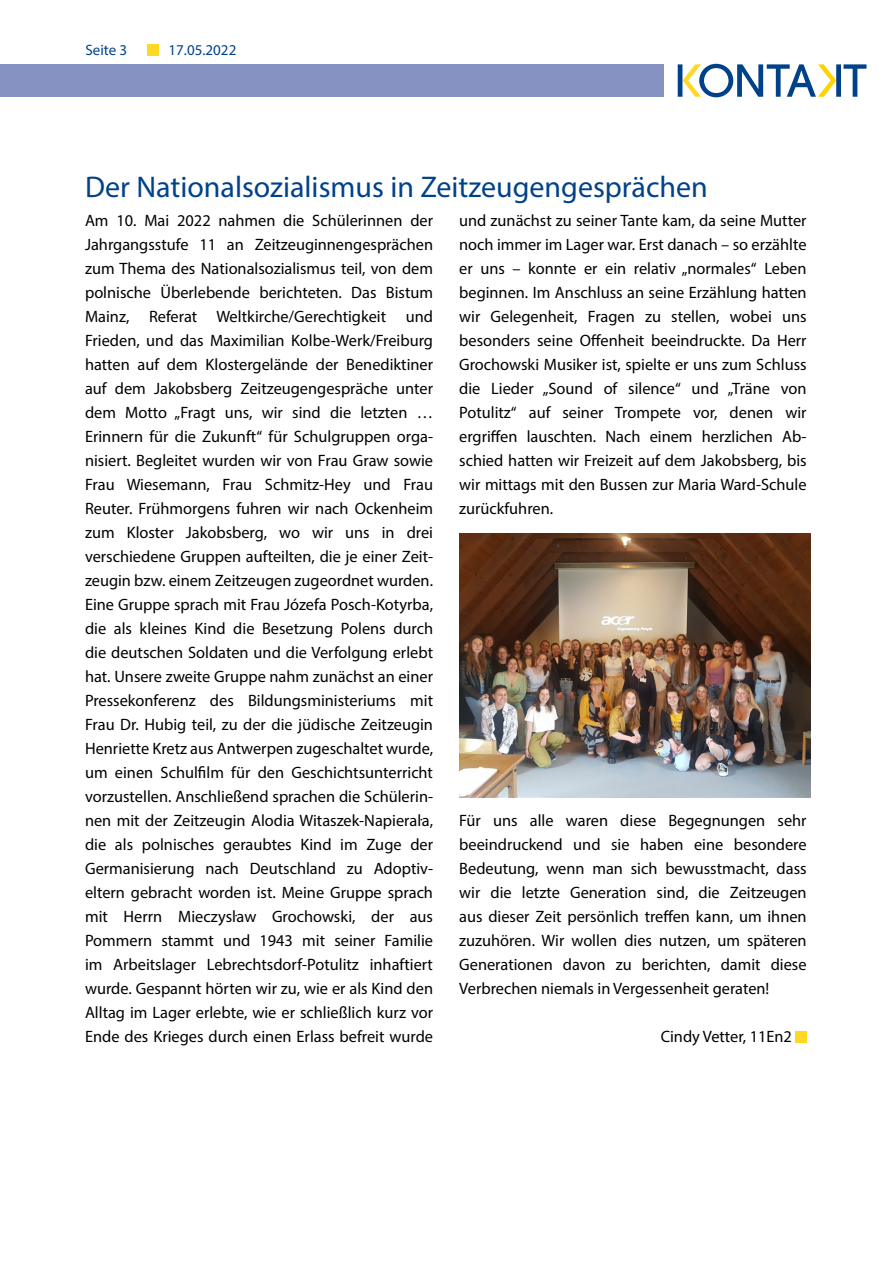
<style>
.page{position:relative;width:893px;height:1263px;background:#fff}
.page>*{position:absolute;margin:0;border:0;box-sizing:border-box;transform-origin:0 0}
.t1{font:30px "Myriad Pro";color:#004289}
.t2{font:16.5px/24px "Myriad Pro";color:#000;text-align:justify}
.t3{font:15px "Myriad Pro";color:#004289}
</style>
<div class="page">
<svg style="left:678px;top:64px;width:188px;height:33px"></svg>
<div style="left:0;top:64px;width:663px;height:33px;background:#8693c2"></div>
<div style="left:148px;top:44px;width:11px;height:11px;background:#ffd823"></div>
<div style="left:795px;top:1031px;width:12px;height:11px;background:#ffd823"></div>
<img style="left:459px;top:534px;width:351px;height:263px">
<p class="t3" style="left:85px;top:41px;width:43px">Seite 3</p>
<p class="t3" style="left:169px;top:41px;width:69px">17.05.2022</p>
<h1 class="t1" style="left:85px;top:168px;width:624px">Der Nationalsozialismus in Zeitzeugengesprächen</h1>
<p class="t2" style="left:85px;top:208px;width:350px">Am 10. Mai 2022 nahmen die Schülerinnen der Jahrgangsstufe 11 an Zeitzeuginnengesprächen zum Thema des Nationalsozialismus teil, von dem polnische Überlebende berichteten. Das Bistum Mainz, Referat Weltkirche/Gerechtigkeit und Frieden, und das Maximilian Kolbe-Werk/Freiburg hatten auf dem Klostergelände der Benediktiner auf dem Jakobsberg Zeitzeugengespräche unter dem Motto „Fragt uns, wir sind die letzten … Erinnern für die Zukunft“ für Schulgruppen orga&shy;nisiert. Begleitet wurden wir von Frau Graw sowie Frau Wiesemann, Frau Schmitz-Hey und Frau Reuter. Frühmorgens fuhren wir nach Ockenheim zum Kloster Jakobsberg, wo wir uns in drei verschiedene Gruppen aufteilten, die je einer Zeit&shy;zeugin bzw. einem Zeitzeugen zugeordnet wurden.<br>Eine Gruppe sprach mit Frau Józefa Posch-Kotyrba, die als kleines Kind die Besetzung Polens durch die deutschen Soldaten und die Verfolgung erlebt hat. Unsere zweite Gruppe nahm zunächst an einer Pressekonferenz des Bildungsministeriums mit Frau Dr. Hubig teil, zu der die jüdische Zeitzeugin Henriette Kretz aus Antwerpen zugeschaltet wurde, um einen Schulfilm für den Geschichtsunterricht vorzustellen. Anschließend sprachen die Schülerin&shy;nen mit der Zeitzeugin Alodia Witaszek-Napieraŀa, die als polnisches geraubtes Kind im Zuge der Germanisierung nach Deutschland zu Adoptiv&shy;eltern gebracht worden ist. Meine Gruppe sprach mit Herrn Mieczysŀaw Grochowski, der aus Pommern stammt und 1943 mit seiner Familie im Arbeitslager Lebrechtsdorf-Potulitz inhaftiert wurde. Gespannt hörten wir zu, wie er als Kind den Alltag im Lager erlebte, wie er schließlich kurz vor Ende des Krieges durch einen Erlass befreit wurde</p>
<p class="t2" style="left:459px;top:208px;width:349px">und zunächst zu seiner Tante kam, da seine Mutter noch immer im Lager war. Erst danach – so erzählte er uns – konnte er ein relativ „normales“ Leben beginnen. Im Anschluss an seine Erzählung hatten wir Gelegenheit, Fragen zu stellen, wobei uns besonders seine Offenheit beeindruckte. Da Herr Grochowski Musiker ist, spielte er uns zum Schluss die Lieder „Sound of silence“ und „Träne von Potulitz“ auf seiner Trompete vor, denen wir ergriffen lauschten. Nach einem herzlichen Ab&shy;schied hatten wir Freizeit auf dem Jakobsberg, bis wir mittags mit den Bussen zur Maria Ward-Schule zurückfuhren.</p>
<p class="t2" style="left:459px;top:808px;width:349px">Für uns alle waren diese Begegnungen sehr beeindruckend und sie haben eine besondere Bedeutung, wenn man sich bewusstmacht, dass wir die letzte Generation sind, die Zeitzeugen aus dieser Zeit persönlich treffen kann, um ihnen zuzuhören. Wir wollen dies nutzen, um späteren Generationen davon zu berichten, damit diese Verbrechen niemals in Vergessenheit geraten!</p>
<p class="t2" style="left:661px;top:1024px;width:133px">Cindy Vetter, 11En2</p>
</div>
